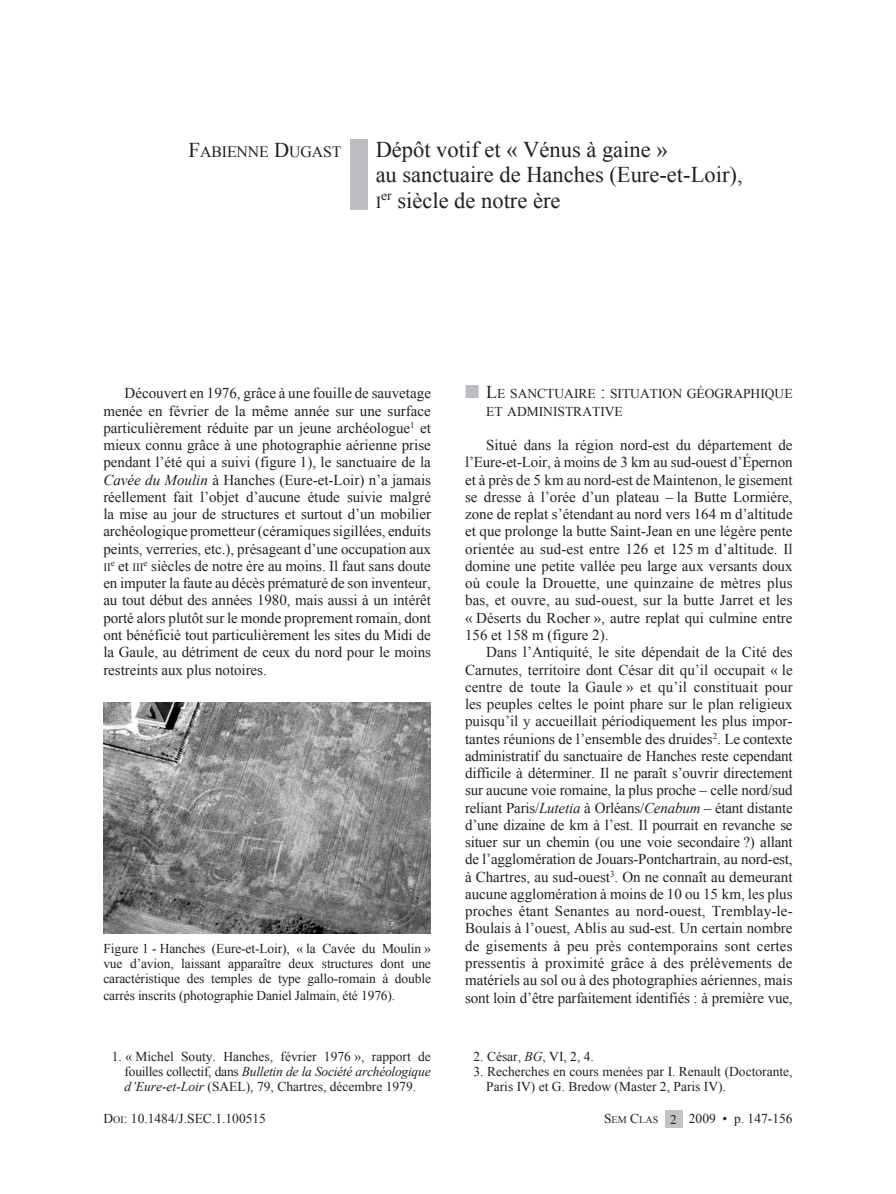
<style>
.page{position:relative;width:896px;height:1194px;background:#fff}
.page>*{position:absolute;margin:0;border:0;box-sizing:border-box;transform-origin:0 0}
.t1{font:22.5px/25.5px "Mashreq Times";color:#231f20}
.t2{font:18.75px "Zapf Dingbats ITC";color:#bcbdc0}
.t3{font:15.75px "Mashreq Times";letter-spacing:-.005em;color:#231f20}
.t4{font:15px/17.2px "Mashreq Times";letter-spacing:-.005em;color:#231f20;text-align:justify}
.t5{font:13.5px/15px "Mashreq Times";color:#231f20;text-align:justify}
.s1{font-size:21px}
.s2{font-size:16.8px}
.s3{font-style:italic}
.s4{font-size:11.25px}
.s5{font-size:18px}
.s6{font-size:10.2px}
.s7{font-size:13.2px}
</style>
<div class="page">
<div style="left:665px;top:1110px;width:17px;height:17px;background:#c2c3c6"></div>
<img style="left:103px;top:702px;width:328px;height:231px">
<div style="left:350px;top:139px;width:17px;height:71px;background:#bcbdc0"></div>
<p class="t3" style="left:188px;top:141px;width:155px"><span class="s1">F</span>abienne <span class="s1">D</span>ugast</p>
<h1 class="t1" style="left:375px;top:136px;width:368px">Dépôt votif et « Vénus à gaine »<br>au sanctuaire de Hanches (Eure-et-Loir), <span class="s2">i</span><sup>er</sup> siècle de notre ère</h1>
<p class="t4" style="left:103px;top:384px;width:329px;text-indent:21px">Découvert en 1976, grâce à une fouille de sauvetage menée en février de la même année sur une surface particulièrement réduite par un jeune archéologue et mieux connu grâce à une photographie aérienne prise pendant l’été qui a suivi (figure 1), le sanctuaire de la <span class="s3">Cavée du Moulin</span> à Hanches (Eure-et-Loir) n’a jamais réellement fait l’objet d’aucune étude suivie malgré la mise au jour de structures et surtout d’un mobilier archéologique prometteur (céramiques sigillées, enduits peints, verreries, etc.), présageant d’une occupation aux <span class="s4">ii</span><sup>e</sup> et <span class="s4">iii</span><sup>e</sup> siècles de notre ère au moins. Il faut sans doute en imputer la faute au décès prématuré de son inventeur, au tout début des années 1980, mais aussi à un intérêt porté alors plutôt sur le monde proprement romain, dont ont bénéficié tout particulièrement les sites du Midi de la Gaule, au détriment de ceux du nord pour le moins restreints aux plus notoires.</p>
<p class="t5" style="left:103px;top:940px;width:329px">Figure 1 - Hanches (Eure-et-Loir), « la Cavée du Moulin » vue d’avion, laissant apparaître deux structures dont une caractéristique des temples de type gallo-romain à double</p>
<p class="t5" style="left:103px;top:987px;width:293px">carrés inscrits (photographie Daniel Jalmain, été 1976).</p>
<p class="t5" style="left:125px;top:1048px;width:308px;text-indent:-6px">. « Michel Souty. Hanches, février 1976 », rapport de fouilles collectif, dans <span class="s3">Bulletin de la Société archéologique d’Eure-et-Loir</span> (SAEL), 79, Chartres, décembre 1979.</p>
<p class="t2" style="left:465px;top:383px;width:16px">■</p>
<p class="t5" style="left:486px;top:385px;width:308px;line-height:17.2px"><span class="s5">L</span>e sanctuaire <span class="s5">:</span> situation géographique et administrative</p>
<p class="t4" style="left:465px;top:436px;width:329px;text-indent:21px">Situé dans la région nord-est du département de l’Eure-et-Loir, à moins de 3 km au sud-ouest d’Épernon et à près de 5 km au nord-est de Maintenon, le gisement se dresse à l’orée d’un plateau – la Butte Lormière, zone de replat s’étendant au nord vers 164 m d’altitude et que prolonge la butte Saint-Jean en une légère pente orientée au sud-est entre 126 et 125 m d’altitude. Il domine une petite vallée peu large aux versants doux où coule la Drouette, une quinzaine de mètres plus bas, et ouvre, au sud-ouest, sur la butte Jarret et les « Déserts du Rocher », autre replat qui culmine entre 156 et 158 m (figure 2).</p>
<p class="t4" style="left:465px;top:643px;width:329px;text-indent:21px">Dans l’Antiquité, le site dépendait de la Cité des Carnutes, territoire dont César dit qu’il occupait « le centre de toute la Gaule » et qu’il constituait pour les peuples celtes le point phare sur le plan religieux puisqu’il y accueillait périodiquement les plus impor&shy;tantes réunions de l’ensemble des druides . Le contexte administratif du sanctuaire de Hanches reste cependant difficile à déterminer. Il ne paraît s’ouvrir directement sur aucune voie romaine, la plus proche – celle nord/sud reliant Paris/<span class="s3">Lutetia</span> à Orléans/<span class="s3">Cenabum</span> – étant distante d’une dizaine de km à l’est. Il pourrait en revanche se situer sur un chemin (ou une voie secondaire ?) allant de l’agglomération de Jouars-Pontchartrain, au nord-est, à Chartres, au sud-ouest . On ne connaît au demeurant aucune agglomération à moins de 10 ou 15 km, les plus proches étant Senantes au nord-ouest, Tremblay-le-Boulais à l’ouest, Ablis au sud-est. Un certain nombre de gisements à peu près contemporains sont certes pressentis à proximité grâce à des prélèvements de matériels au sol ou à des photographies aériennes, mais sont loin d’être parfaitement identifiés : à première vue,</p>
<p class="t5" style="left:480px;top:1048px;width:115px">. César, <span class="s3">BG</span>, VI, 2, 4.</p>
<p class="t5" style="left:480px;top:1063px;width:314px">. Recherches en cours menées par I. Renault (Doctorante,</p>
<p class="t5" style="left:486px;top:1078px;width:241px">Paris IV) et G. Bredow (Master 2, Paris IV).</p>
<p class="t5" style="left:103px;top:1110px;width:164px">D<span class="s6">oi</span>: 10.1484/J.SEC.1.100515</p>
<p class="t5" style="left:604px;top:1110px;width:190px">S<span class="s6">em</span> C<span class="s6">las</span> <span class="s7">2</span> 2009 • p. 147-156</p>
</div>
